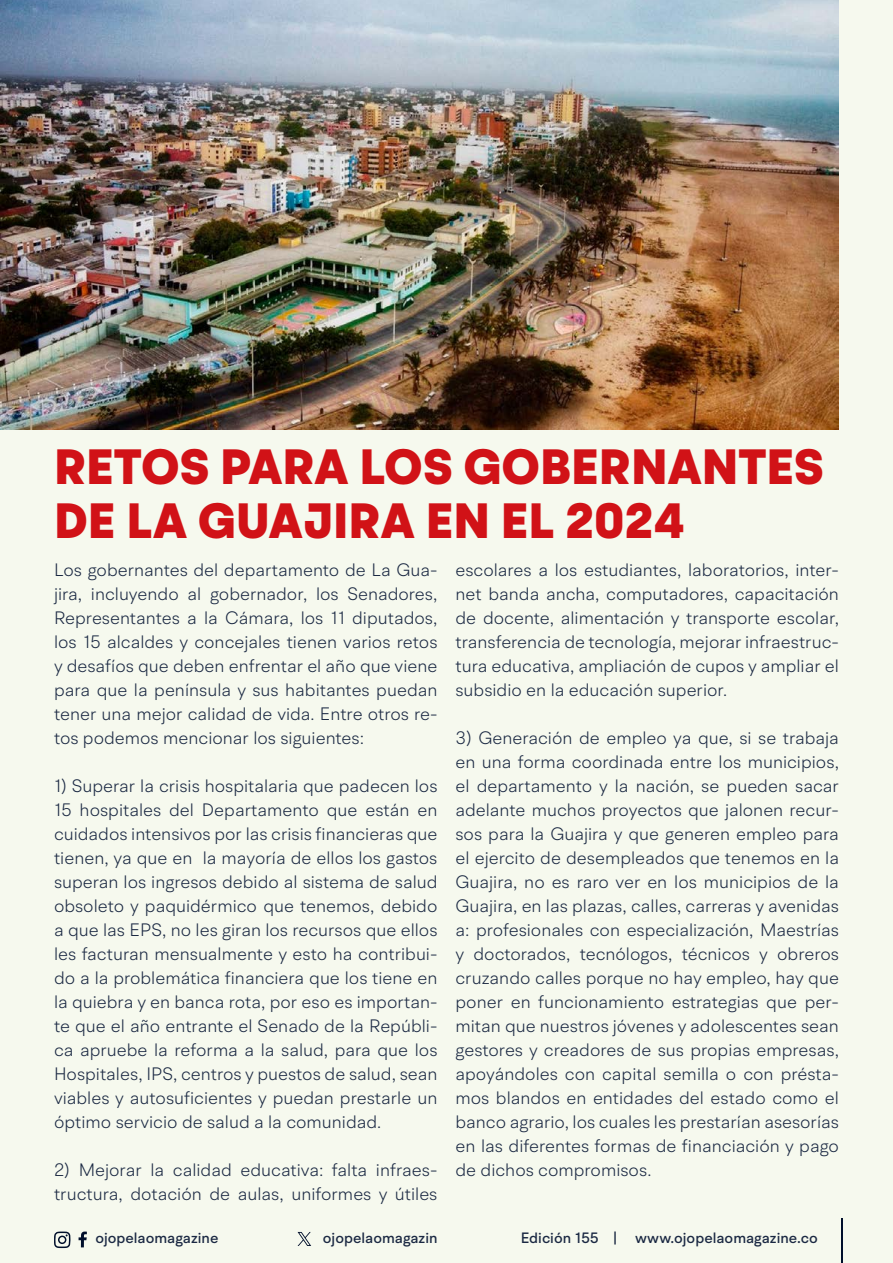
<style>
.page{position:relative;width:893px;height:1263px;background:#f6f9ee}
.page>*{position:absolute;margin:0;border:0;box-sizing:border-box;transform-origin:0 0}
.t1{font:900 49.5px/54px "BR Hendrix";color:#d11217}
.t2{font:300 18px/24px "BR Hendrix";color:#1b2943;text-align:justify}
.t3{font:500 15px "BR Hendrix";color:#1b2943}
</style>
<div class="page">
<svg style="left:79px;top:1231px;width:8px;height:16px"></svg>
<svg style="left:54px;top:1231px;width:17px;height:17px"></svg>
<hr style="left:841px;top:1219px;width:1px;height:44px;background:#000f2b">
<svg style="left:298px;top:1232px;width:13px;height:14px"></svg>
<img style="left:0;top:0;width:839px;height:429px">
<h1 class="t1" style="left:54px;top:441px;width:771px">RETOS PARA LOS GOBERNANTES<br>DE LA GUAJIRA EN EL 2024</h1>
<p class="t2" style="left:54px;top:558px;width:385px">Los gobernantes del departamento de La Gua&shy;jira, incluyendo al gobernador, los Senadores, Representantes a la Cámara, los 11 diputados, los 15 alcaldes y concejales tienen varios retos y desafíos que deben enfrentar el año que viene para que la península y sus habitantes puedan tener una mejor calidad de vida. Entre otros re&shy;tos podemos mencionar los siguientes:</p>
<p class="t2" style="left:54px;top:774px;width:385px">1) Superar la crisis hospitalaria que padecen los 15 hospitales del Departamento que están en cuidados intensivos por las crisis financieras que tienen, ya que en la mayoría de ellos los gastos superan los ingresos debido al sistema de salud obsoleto y paquidérmico que tenemos, debido a que las EPS, no les giran los recursos que ellos les facturan mensualmente y esto ha contribui&shy;do a la problemática financiera que los tiene en la quiebra y en banca rota, por eso es importan&shy;te que el año entrante el Senado de la Repúbli&shy;ca apruebe la reforma a la salud, para que los Hospitales, IPS, centros y puestos de salud, sean viables y autosuficientes y puedan prestarle un óptimo servicio de salud a la comunidad.</p>
<p class="t2" style="left:54px;top:1157px;width:385px">2) Mejorar la calidad educativa: falta infraes&shy;tructura, dotación de aulas, uniformes y útiles</p>
<p class="t2" style="left:455px;top:557px;width:385px">escolares a los estudiantes, laboratorios, inter&shy;net banda ancha, computadores, capacitación de docente, alimentación y transporte escolar, transferencia de tecnología, mejorar infraestruc&shy;tura educativa, ampliación de cupos y ampliar el subsidio en la educación superior.</p>
<p class="t2" style="left:455px;top:725px;width:385px">3) Generación de empleo ya que, si se trabaja en una forma coordinada entre los municipios, el departamento y la nación, se pueden sacar adelante muchos proyectos que jalonen recur&shy;sos para la Guajira y que generen empleo para el ejercito de desempleados que tenemos en la Guajira, no es raro ver en los municipios de la Guajira, en las plazas, calles, carreras y avenidas a: profesionales con especialización, Maestrías y doctorados, tecnólogos, técnicos y obreros cruzando calles porque no hay empleo, hay que poner en funcionamiento estrategias que per&shy;mitan que nuestros jóvenes y adolescentes sean gestores y creadores de sus propias empresas, apoyándoles con capital semilla o con présta&shy;mos blandos en entidades del estado como el banco agrario, los cuales les prestarían asesorías en las diferentes formas de financiación y pago de dichos compromisos.</p>
<p class="t3" style="left:95px;top:1229px;width:125px">ojopelaomagazine</p>
<p class="t3" style="left:323px;top:1229px;width:116px">ojopelaomagazin</p>
<p class="t3" style="left:521px;top:1229px;width:299px">Edición 155 | www.ojopelaomagazine.co</p>
</div>
